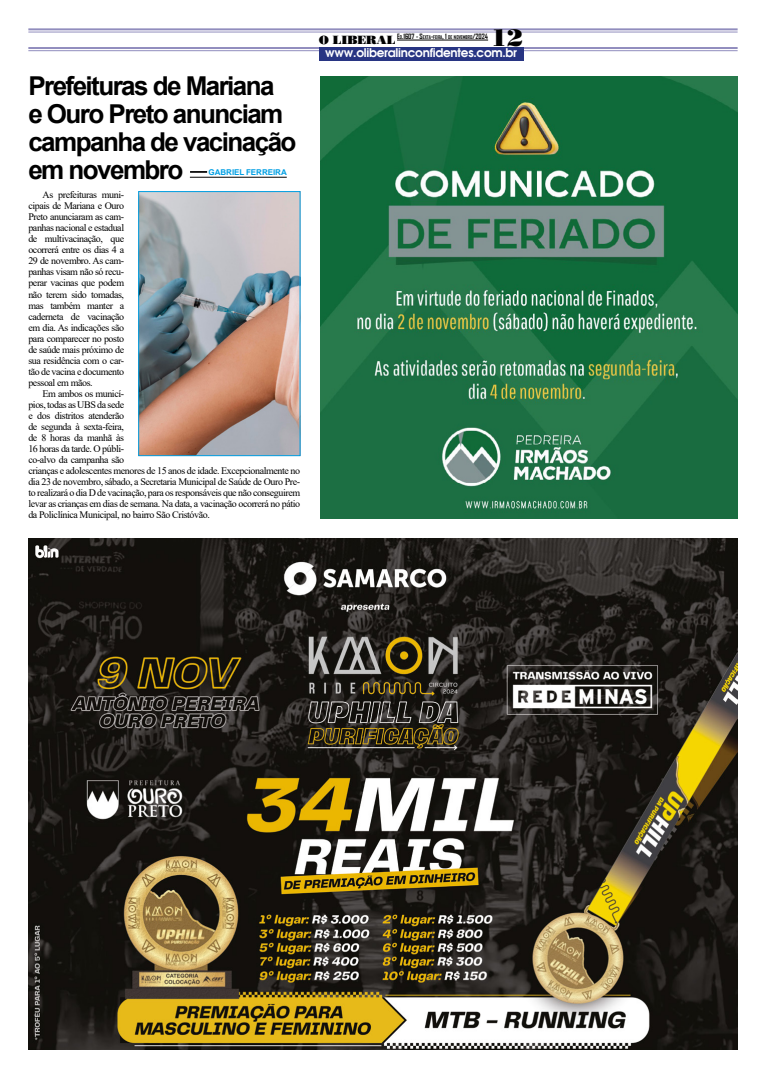
<style>
.page{position:relative;width:766px;height:1078px;background:#fff}
.page>*{position:absolute;margin:0;border:0;box-sizing:border-box;transform-origin:0 0}
.t1{font:700 26px/28px "Arial";letter-spacing:-.06em;color:#000}
.t2{font:24px "Bodnoff";color:#000}
.t3{font:12px "Avalon";letter-spacing:-.02em;color:#fff}
.t4{font:10px/11px "Times New Roman";letter-spacing:-.04em;color:#000;text-align:justify}
.t5{font:700 8px "Arial";letter-spacing:-.005em;color:#009fe3}
.t6{font:700 4.9px "Agency FB";color:#000}
.s1{font-family:"Bodnoff";font-weight:400;font-size:12px}
.s2{font-size:7px}
</style>
<div class="page">
<hr style="left:28px;top:47px;width:709px;height:2px;background:#918dbe">
<hr style="left:28px;top:50px;width:709px;height:1px;background:#918dbe">
<div style="left:319px;top:47px;width:204px;height:13px;background:#283583"></div>
<hr style="left:28px;top:28px;width:709px;height:2px;background:#918dbe">
<hr style="left:28px;top:32px;width:709px;height:1px;background:#918dbe">
<hr style="left:397px;top:40px;width:91px;height:1px;background:#000">
<img style="left:28px;top:539px;width:709px;height:510px">
<svg style="left:190px;top:171px;width:17px;height:2px"></svg>
<hr style="left:190px;top:177px;width:97px;height:1px;background:#000">
<img style="left:140px;top:193px;width:158px;height:261px">
<div style="left:138px;top:191px;width:162px;height:265px;border:1px solid #009fe3"></div>
<img style="left:320px;top:76px;width:417px;height:442px">
<h1 class="t1" style="left:28px;top:72px;width:269px">Prefeituras de Mariana<br>e Ouro Preto anunciam campanha de vacinação em novembro</h1>
<p class="t5" style="left:208px;top:166px;width:80px">GABRIEL FERREIRA</p>
<p class="t4" style="left:28px;top:189px;width:97px;text-indent:14px">As prefeituras muni&shy;cipais de Mariana e Ouro Preto anunciaram as cam&shy;panhas nacional e estadual de multivacinação, que ocorrerá entre os dias 4 a 29 de novembro. As cam&shy;panhas visam não só recu&shy;perar vacinas que podem não terem sido tomadas, mas também manter a caderneta de vacinação em dia. As indicações são para comparecer no posto de saúde mais próximo de sua residência com o car&shy;tão de vacina e documento pessoal em mãos.</p>
<p class="t4" style="left:28px;top:387px;width:273px;text-align:left;text-indent:14px">Em ambos os municí-<br>pios, todas as UBS da sede<br>e dos distritos atenderão<br>de segunda à sexta-feira,<br>de 8 horas da manhã às<br>16 horas da tarde. O públi-<br>co-alvo da campanha são<br>crianças e adolescentes menores de 15 anos de idade. Excepcionalmente no dia 23 de novembro, sábado, a Secretaria Municipal de Saúde de Ouro Pre&shy;to realizará o dia D de vacinação, para os responsáveis que não conseguirem levar as crianças em dias de semana. Na data, a vacinação ocorrerá no pátio da Policlínica Municipal, no bairro São Cristóvão.</p>
<h2 class="t2" style="left:491px;top:23px;width:34px">12</h2>
<p class="t6" style="left:319px;top:34px;width:171px"><span class="s1">O LIBERAL</span> <span class="s2">E</span>D<span class="s2">.1607 - S</span>EXTA<span class="s2">-</span>FEIRA<span class="s2">, 1</span> DE NOVEMBRO<span class="s2">/2024</span></p>
<p class="t3" style="left:325px;top:45px;width:193px">www.oliberalinconfidentes.com.br</p>
</div>
